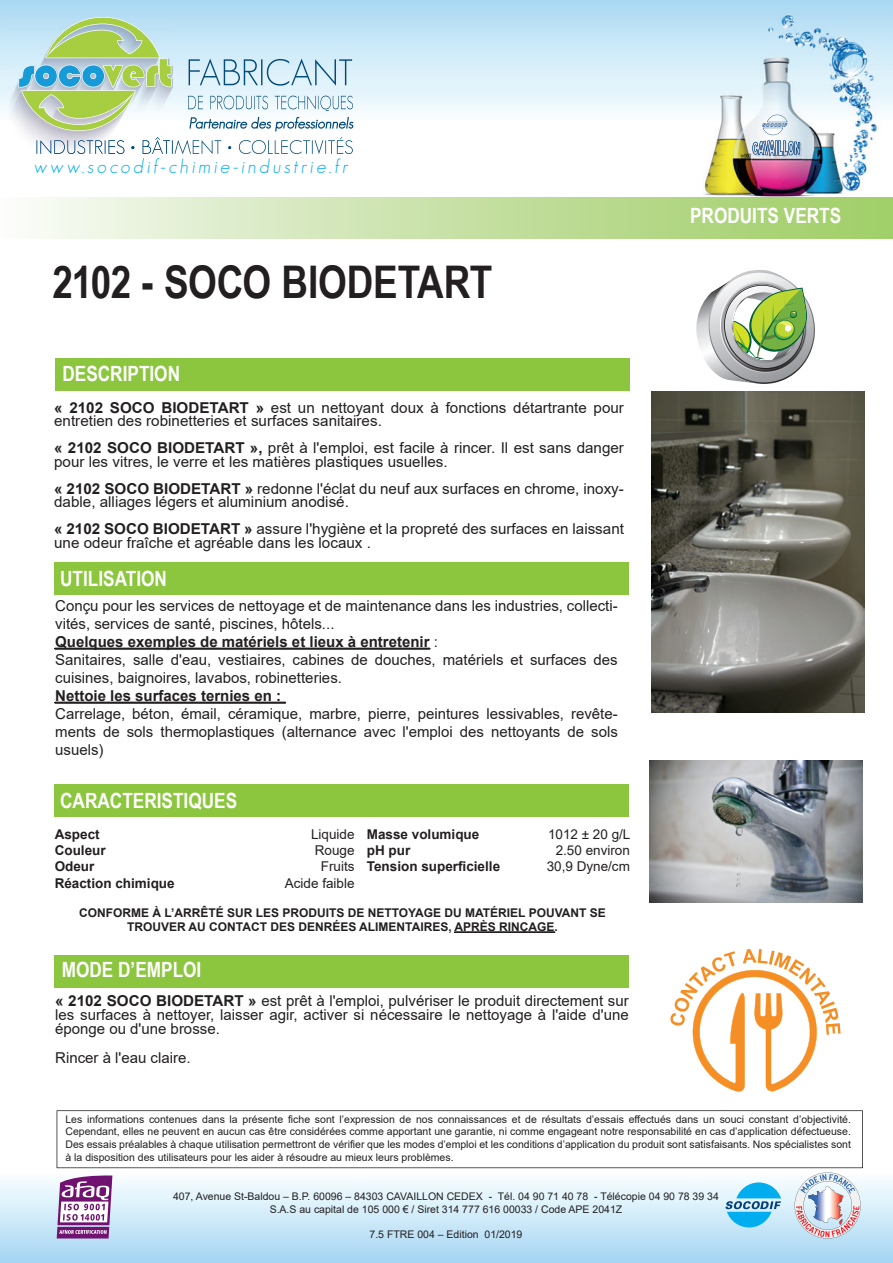
<style>
.page{position:relative;width:893px;height:1263px;background:#fff}
.page>*{position:absolute;margin:0;border:0;box-sizing:border-box;transform-origin:0 0}
.t1{font:700 45px "Arial Narrow";letter-spacing:-.01em;color:#231f20}
.t2{font:700 21px "Arial Narrow";color:#fff}
.t3{font:italic 300 19.5px "Geosans";letter-spacing:.15em;color:#00aeef}
.t4{font:15px/18px "Arial";color:#231f20}
.t5{font:700 15px "Arial";color:#231f20}
.t6{font:700 13.5px/16.2px "Arial";color:#231f20}
.t7{font:13.5px/16.2px "Arial";color:#231f20;text-align:right}
.t8{font:700 12px/14.4px "Arial";color:#231f20;text-align:center}
.t9{font:10.5px/12.6px "Arial";color:#231f20;text-align:center}
.s1{font-weight:700}
</style>
<div class="page">
<img style="left:0;top:0;width:893px;height:197px">
<img style="left:751px;top:138px;width:52px;height:23px">
<svg style="left:752px;top:115px;width:48px;height:40px"></svg>
<svg style="left:0;top:955px;width:893px;height:308px"></svg>
<svg style="left:57px;top:1175px;width:55px;height:63px"></svg>
<svg style="left:795px;top:1172px;width:66px;height:66px"></svg>
<svg style="left:57px;top:1110px;width:806px;height:58px"></svg>
<div style="left:55px;top:358px;width:574px;height:33px;background:#8bc63e"></div>
<div style="left:55px;top:784px;width:574px;height:32px;background:#8bc63e"></div>
<div style="left:55px;top:562px;width:574px;height:32px;background:#8bc63e"></div>
<div style="left:55px;top:955px;width:574px;height:32px;background:#8bc63e"></div>
<svg style="left:54px;top:648px;width:376px;height:1px"></svg>
<svg style="left:54px;top:702px;width:232px;height:1px"></svg>
<svg style="left:454px;top:932px;width:101px;height:1px"></svg>
<svg style="left:670px;top:949px;width:170px;height:143px"></svg>
<div style="left:0;top:197px;width:893px;height:41px;background:linear-gradient(to right,#f8faf4,#9ccb60)"></div>
<img style="left:7px;top:19px;width:166px;height:140px">
<img style="left:35px;top:158px;width:138px;height:1px">
<svg style="left:18px;top:17px;width:336px;height:137px"></svg>
<svg style="left:696px;top:270px;width:119px;height:114px"></svg>
<svg style="left:725px;top:1182px;width:56px;height:45px;background:#6fc6eb"></svg>
<img style="left:650px;top:760px;width:212px;height:142px">
<img style="left:652px;top:391px;width:212px;height:321px">
<h3 class="t3" style="left:34px;top:155px;width:316px">www.socodif-chimie-industrie.fr</h3>
<h1 class="t1" style="left:52px;top:249px;width:442px">2102 - SOCO BIODETART</h1>
<h2 class="t2" style="left:62px;top:358px;width:119px">DESCRIPTION</h2>
<p class="t4" style="left:54px;top:401px;width:571px;line-height:13.5px"><span class="s1">« 2102 SOCO BIODETART »</span> est un nettoyant doux à fonctions détartrante pour entretien des robinetteries et surfaces sanitaires.</p>
<p class="t4" style="left:54px;top:441px;width:571px;line-height:13.5px"><span class="s1">« 2102 SOCO BIODETART »,</span> prêt à l'emploi, est facile à rincer. Il est sans danger pour les vitres, le verre et les matières plastiques usuelles.</p>
<p class="t4" style="left:54px;top:482px;width:571px;line-height:13.5px"><span class="s1">« 2102 SOCO BIODETART »</span> redonne l'éclat du neuf aux surfaces en chrome, inoxy&shy;dable, alliages légers et aluminium anodisé.</p>
<p class="t4" style="left:54px;top:522px;width:571px;line-height:13.5px"><span class="s1">« 2102 SOCO BIODETART »</span> assure l'hygiène et la propreté des surfaces en laissant une odeur fraîche et agréable dans les locaux .</p>
<h2 class="t2" style="left:60px;top:562px;width:108px">UTILISATION</h2>
<p class="t4" style="left:55px;top:597px;width:564px">Conçu pour les services de nettoyage et de maintenance dans les industries, collecti&shy;vités, services de santé, piscines, hôtels...<br><span class="s1">Quelques exemples de matériels et lieux à entretenir</span> :<br>Sanitaires, salle d'eau, vestiaires, cabines de douches, matériels et surfaces des cuisines, baignoires, lavabos, robinetteries.</p>
<p class="t5" style="left:55px;top:685px;width:227px">Nettoie les surfaces ternies en :</p>
<p class="t4" style="left:55px;top:705px;width:564px;text-align:justify">Carrelage, béton, émail, céramique, marbre, pierre, peintures lessivables, revête&shy;ments de sols thermoplastiques (alternance avec l'emploi des nettoyants de sols usuels)</p>
<h2 class="t2" style="left:60px;top:784px;width:178px">CARACTERISTIQUES</h2>
<p class="t6" style="left:55px;top:826px;width:122px">Aspect<br>Couleur<br>Odeur<br>Réaction chimique</p>
<p class="t7" style="left:285px;top:826px;width:71px">Liquide<br>Rouge<br>Fruits<br>Acide faible</p>
<p class="t6" style="left:367px;top:826px;width:135px">Masse volumique pH pur<br>Tension superficielle</p>
<p class="t7" style="left:547px;top:826px;width:85px">1012 ± 20 g/L<br>2.50 environ<br>30,9 Dyne/cm</p>
<p class="t8" style="left:79px;top:905px;width:528px">CONFORME À L’ARRÊTÉ SUR LES PRODUITS DE NETTOYAGE DU MATÉRIEL POUVANT SE<br>TROUVER AU CONTACT DES DENRÉES ALIMENTAIRES, APRÈS RINÇAGE.</p>
<h2 class="t2" style="left:62px;top:953px;width:141px">MODE D’EMPLOI</h2>
<p class="t4" style="left:55px;top:993px;width:575px;line-height:14.2px;text-align:justify"><span class="s1">« 2102 SOCO BIODETART »</span> est prêt à l'emploi, pulvériser le produit directement sur les surfaces à nettoyer, laisser agir, activer si nécessaire le nettoyage à l'aide d'une éponge ou d'une brosse.</p>
<p class="t4" style="left:55px;top:1048px;width:137px">Rincer à l'eau claire.</p>
<h2 class="t2" style="left:690px;top:200px;width:153px">PRODUITS VERTS</h2>
<p class="t9" style="left:65px;top:1113px;width:787px;text-align:justify">Les informations contenues dans la présente fiche sont l’expression de nos connaissances et de résultats d’essais effectués dans un souci constant d’objectivité.<br>Cependant, elles ne peuvent en aucun cas être considérées comme apportant une garantie, ni comme engageant notre responsabilité en cas d’application défectueuse.<br>Des essais préalables à chaque utilisation permettront de vérifier que les modes d’emploi et les conditions d’application du produit sont satisfaisants. Nos spécialistes sont à la disposition des utilisateurs pour les aider à résoudre au mieux leurs problèmes.</p>
<p class="t9" style="left:173px;top:1190px;width:547px">407, Avenue St-Baldou – B.P. 60096 – 84303 CAVAILLON CEDEX - Tél. 04 90 71 40 78 - Télécopie 04 90 78 39 34<br>S.A.S au capital de 105 000 € / Siret 314 777 616 00033 / Code APE 2041Z</p>
<p class="t9" style="left:369px;top:1228px;width:154px">7.5 FTRE 004 – Edition 01/2019</p>
</div>
